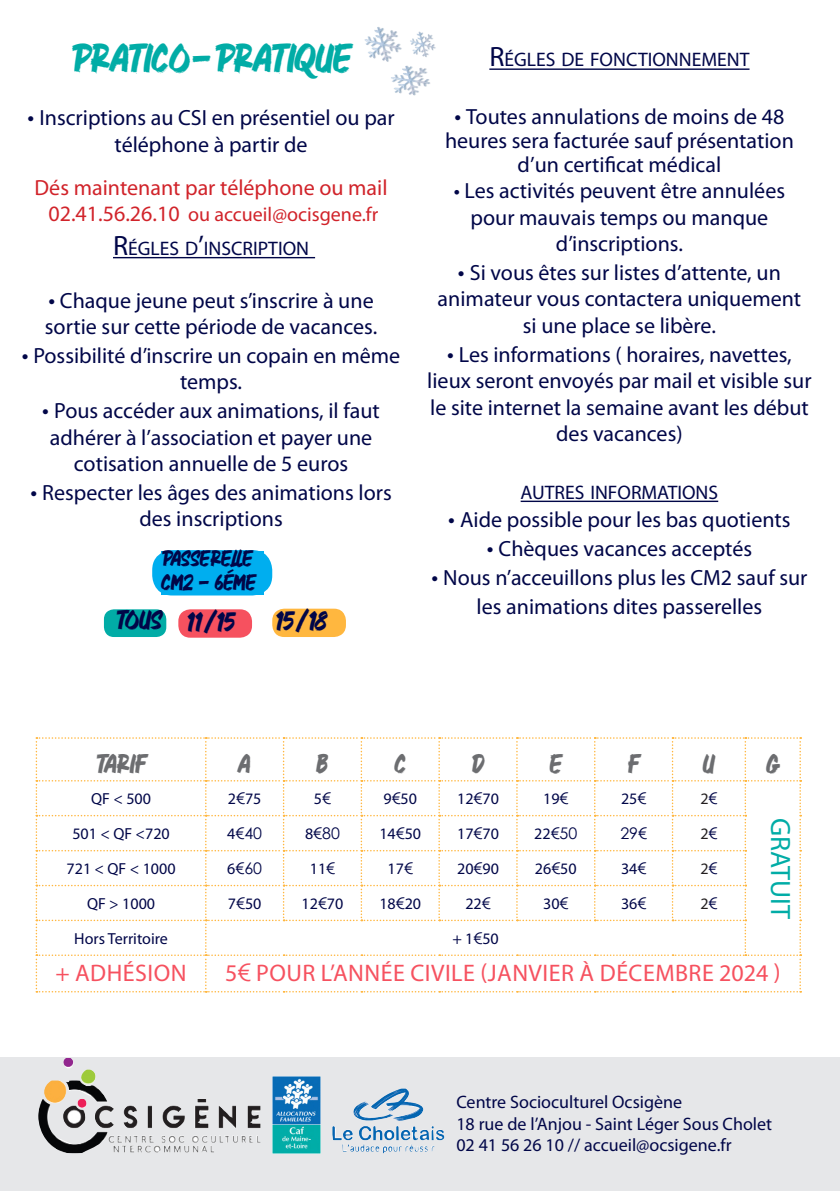
<style>
.page{position:relative;width:840px;height:1191px;background:#fff}
.page>*{position:absolute;margin:0;border:0;box-sizing:border-box;transform-origin:0 0}
.t1{font:36px "Better Faster";letter-spacing:-.02em;color:#01aca6}
.t2{font:28px "Myriad Pro";color:#01aca6}
.t3{font:24px "Myriad Pro";letter-spacing:.02em;color:#f6515f}
.t4{font:24px "Better Faster";letter-spacing:-.05em;color:#010648}
.t5{font:24px "Better Faster";letter-spacing:-.025em;color:#6c6d70}
.t6{font:22px/26.4px "Myriad Pro";color:#010648;text-align:center}
.t7{font:22px "Myriad Pro";color:#d1232a}
.t8{font:20px "Myriad Pro";color:#d1232a}
.t9{font:20px "Better Faster";letter-spacing:-.005em;color:#010648}
.t10{font:19.6px "Myriad Pro";color:#010648}
.t11{font:18px "Myriad Pro";color:#010648}
.t12{font:16px "Myriad Pro";color:#010648}
.t13{font:16px "Century Gothic";color:#010648}
.t14{font:16px "Myriad Pro";color:#231f20}
.s1{font-size:24px}
.s2{font-size:22px}
.s3{font-size:28px}
.s4{font-family:"Century Gothic"}
.s5{font-family:"Century Gothic";color:#010648}
.s6{font-family:"Myriad Pro"}
</style>
<div class="page">
<div style="left:0;top:1058px;width:839px;height:133px;background:#e6e7e9"></div>
<img style="left:272px;top:1076px;width:48px;height:77px">
<img style="left:332px;top:1088px;width:112px;height:52px">
<img style="left:38px;top:1058px;width:222px;height:95px">
<hr style="left:113px;top:257px;width:202px;height:1px;background:#010648">
<hr style="left:489px;top:68px;width:260px;height:2px;background:#010648">
<hr style="left:520px;top:500px;width:197px;height:2px;background:#010648">
<div style="left:152px;top:550px;width:120px;height:45px;background:#00aeef;border-radius:20px"></div>
<div style="left:161px;top:551px;width:102px;height:44px;background:#00aeef"></div>
<div style="left:104px;top:609px;width:62px;height:28px;background:#01aca6;border-radius:10px"></div>
<div style="left:178px;top:609px;width:74px;height:28px;background:#f6515f;border-radius:12px"></div>
<div style="left:272px;top:608px;width:74px;height:29px;background:#ffb73f;border-radius:12px"></div>
<img style="left:364px;top:27px;width:17px;height:21px">
<img style="left:391px;top:66px;width:17px;height:18px">
<img style="left:410px;top:31px;width:11px;height:16px">
<svg style="left:36px;top:737px;width:764px;height:255px"></svg>
<p class="t1" style="left:71px;top:32px;width:282px">PRATICO-PRATIQUE</p>
<p class="t6" style="left:27px;top:104px;width:368px"><span class="s1">•</span> Inscriptions au CSI en présentiel ou par téléphone à partir de</p>
<p class="t7" style="left:35px;top:174px;width:354px">Dés maintenant par téléphone ou mail</p>
<p class="t8" style="left:48px;top:202px;width:331px"><span class="s2">02.41.56.26.10</span> ou accueil@ocisgene.fr</p>
<p class="t10" style="left:113px;top:236px;width:101px"><span class="s3">R</span>ÉGLES D<span class="s3">’</span>INSCRI</p>
<p class="t10" style="left:258px;top:236px;width:50px">PTION</p>
<p class="t6" style="left:45px;top:287px;width:333px;text-align:left"><span class="s1">•</span> Chaque jeune peut s’inscrire à une sortie sur cette période de vacances.</p>
<p class="t6" style="left:22px;top:342px;width:379px"><span class="s1">•</span> Possibilité d’inscrire un copain en même temps.</p>
<p class="t6" style="left:42px;top:397px;width:339px"><span class="s1">•</span> Pous accéder aux animations, il faut adhérer à l’association et payer une cotisation annuelle de 5 euros</p>
<p class="t6" style="left:30px;top:479px;width:363px"><span class="s1">•</span> Respecter les âges des animations lors des inscriptions</p>
<p class="t9" style="left:161px;top:543px;width:93px">PASSERELLE</p>
<p class="t9" style="left:161px;top:567px;width:96px">CM2 - 6ÉME</p>
<p class="t4" style="left:116px;top:602px;width:48px">TOUS</p>
<p class="t4" style="left:187px;top:604px;width:50px">11/15</p>
<p class="t4" style="left:276px;top:603px;width:53px">15/18</p>
<p class="t10" style="left:489px;top:48px;width:190px"><span class="s3">R</span>ÉGLES DE FONCTIONNEMEN</p>
<p class="t10" style="left:739px;top:48px;width:11px">T</p>
<p class="t6" style="left:445px;top:104px;width:350px;line-height:24px"><span class="s1">•</span> Toutes annulations de moins de 48 heures sera facturée sauf présentation d’un certificat médical</p>
<p class="t6" style="left:453px;top:177px;width:332px">• Les activités peuvent être annulées pour mauvais temps ou manque</p>
<p class="t6" style="left:555px;top:230px;width:128px">d’inscriptions.</p>
<p class="t6" style="left:437px;top:259px;width:365px"><span class="s1">•</span> Si vous êtes sur listes d’attente, un animateur vous contactera uniquement si une place se libère.</p>
<p class="t6" style="left:427px;top:341px;width:385px"><span class="s1">•</span> Les informations ( horaires, navettes, lieux seront envoyés par mail et visible sur le site internet la semaine avant les début des vacances)</p>
<p class="t10" style="left:520px;top:480px;width:45px">AUTRES</p>
<p class="t10" style="left:590px;top:480px;width:54px">IN FORMA</p>
<p class="t10" style="left:667px;top:480px;width:40px">TIONS</p>
<p class="t6" style="left:448px;top:506px;width:343px"><span class="s1">•</span> Aide possible pour les bas quotients</p>
<p class="t6" style="left:486px;top:535px;width:267px"><span class="s1">•</span> Chèques vacances acceptés</p>
<p class="t6" style="left:431px;top:563px;width:377px;line-height:28.8px"><span class="s1">•</span> Nous n’acceuillons plus les CM2 sauf sur les animations dites passerelles</p>
<p class="t5" style="left:96px;top:746px;width:52px">TARIF</p>
<p class="t5" style="left:238px;top:746px;width:14px">A</p>
<p class="t5" style="left:316px;top:746px;width:14px">B</p>
<p class="t5" style="left:394px;top:746px;width:13px">C</p>
<p class="t5" style="left:471px;top:746px;width:14px">D</p>
<p class="t5" style="left:549px;top:746px;width:14px">E</p>
<p class="t5" style="left:627px;top:746px;width:13px">F</p>
<p class="t5" style="left:702px;top:746px;width:14px">U</p>
<p class="t5" style="left:765px;top:746px;width:15px">G</p>
<p class="t12" style="left:91px;top:789px;width:61px">QF &lt; 500</p>
<p class="t12" style="left:228px;top:789px;width:35px">2<span class="s4">€</span>75</p>
<p class="t12" style="left:314px;top:789px;width:19px">5<span class="s4">€</span></p>
<p class="t12" style="left:383px;top:789px;width:35px">9<span class="s4">€</span>50</p>
<p class="t12" style="left:457px;top:789px;width:43px">12<span class="s4">€</span>70</p>
<p class="t12" style="left:543px;top:789px;width:27px">19<span class="s4">€</span></p>
<p class="t12" style="left:620px;top:789px;width:27px">25<span class="s4">€</span></p>
<p class="t14" style="left:700px;top:789px;width:19px">2<span class="s5">€</span></p>
<p class="t2" style="left:797px;top:817px;width:102px;rotate:90deg">GRATUIT</p>
<p class="t12" style="left:72px;top:823px;width:99px">501 &lt; QF &lt;720</p>
<p class="t13" style="left:227px;top:822px;width:36px"><span class="s6">4</span>€40</p>
<p class="t13" style="left:305px;top:822px;width:36px"><span class="s6">8</span>€80</p>
<p class="t12" style="left:379px;top:823px;width:43px">14<span class="s4">€</span>50</p>
<p class="t12" style="left:457px;top:823px;width:43px">17<span class="s4">€</span>70</p>
<p class="t13" style="left:534px;top:822px;width:45px"><span class="s6">22</span>€50</p>
<p class="t13" style="left:620px;top:822px;width:28px">29€</p>
<p class="t14" style="left:700px;top:823px;width:19px">2<span class="s5">€</span></p>
<p class="t12" style="left:67px;top:859px;width:110px">721 &lt; QF &lt; 1000</p>
<p class="t13" style="left:227px;top:857px;width:36px"><span class="s6">6</span>€60</p>
<p class="t12" style="left:309px;top:859px;width:27px">11<span class="s4">€</span></p>
<p class="t12" style="left:387px;top:859px;width:27px">17<span class="s4">€</span></p>
<p class="t12" style="left:457px;top:859px;width:43px">20<span class="s4">€</span>90</p>
<p class="t12" style="left:534px;top:859px;width:43px">26<span class="s4">€</span>50</p>
<p class="t12" style="left:620px;top:859px;width:27px">34<span class="s4">€</span></p>
<p class="t14" style="left:700px;top:859px;width:19px">2<span class="s5">€</span></p>
<p class="t12" style="left:87px;top:893px;width:69px">QF &gt; 1000</p>
<p class="t12" style="left:228px;top:893px;width:35px">7<span class="s4">€</span>50</p>
<p class="t12" style="left:301px;top:893px;width:43px">12<span class="s4">€</span>70</p>
<p class="t12" style="left:379px;top:893px;width:43px">18<span class="s4">€</span>20</p>
<p class="t12" style="left:465px;top:893px;width:27px">22<span class="s4">€</span></p>
<p class="t12" style="left:543px;top:893px;width:27px">30<span class="s4">€</span></p>
<p class="t12" style="left:620px;top:893px;width:27px">36<span class="s4">€</span></p>
<p class="t14" style="left:700px;top:893px;width:19px">2<span class="s5">€</span></p>
<p class="t12" style="left:74px;top:928px;width:95px">Hors Territoire</p>
<p class="t12" style="left:452px;top:928px;width:48px">+ 1<span class="s4">€</span>50</p>
<p class="t3" style="left:55px;top:958px;width:133px">+ ADHÉSION</p>
<p class="t3" style="left:225px;top:958px;width:556px">5<span class="s4">€</span> POUR L’ANNÉE CIVILE (JANVIER À DÉCEMBRE 2024 )</p>
<p class="t11" style="left:456px;top:1091px;width:227px">Centre Socioculturel Ocsigène</p>
<p class="t11" style="left:456px;top:1112px;width:317px">18 rue de l’Anjou - Saint Léger Sous Cholet</p>
<p class="t11" style="left:456px;top:1134px;width:276px">02 41 56 26 10 // accueil@ocsigene.fr</p>
</div>
